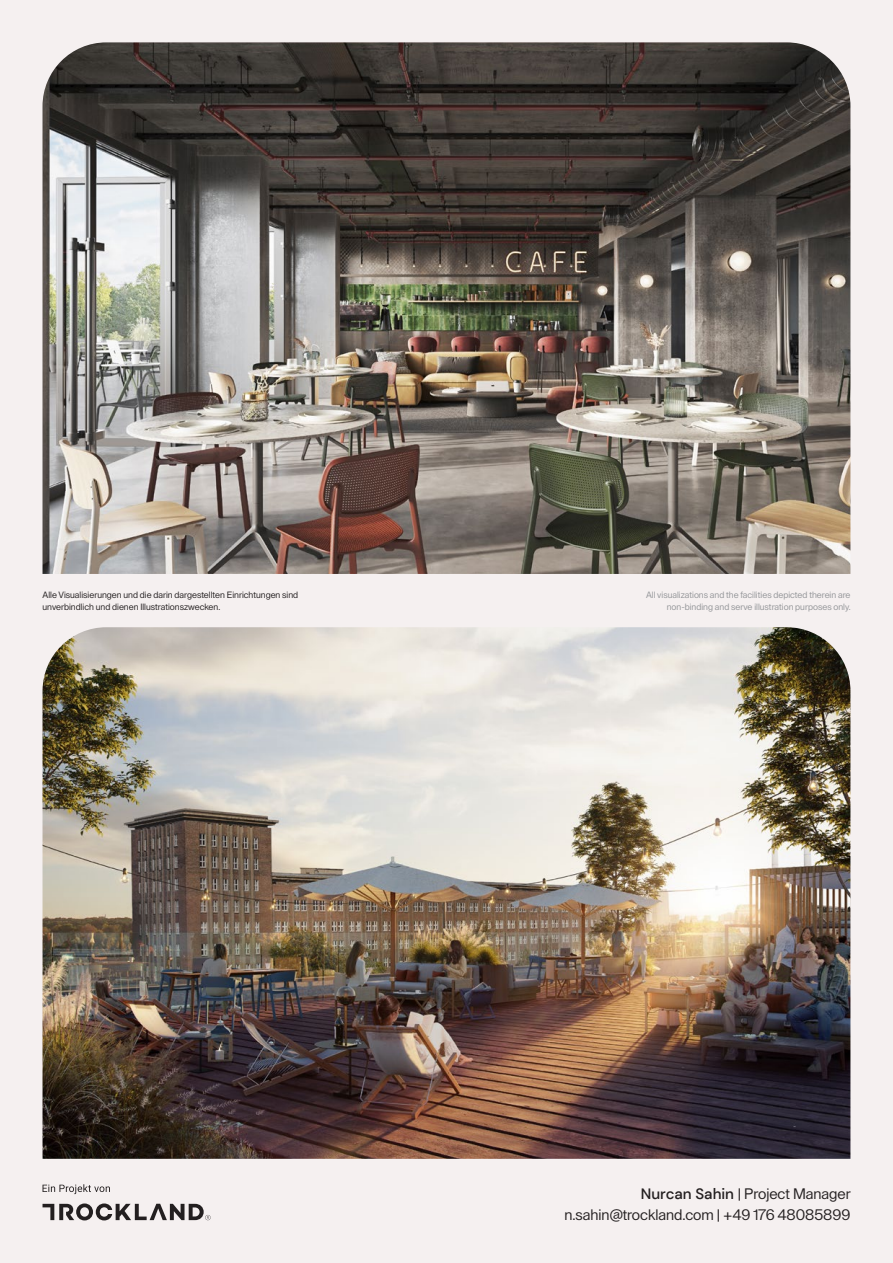
<style>
.page{position:relative;width:893px;height:1263px;background:#f5f0f0}
.page>*{position:absolute;margin:0;border:0;box-sizing:border-box;transform-origin:0 0}
.t1{font:15px/21px "Lay Grotesk";color:#231f20;text-align:right}
.t2{font:9px/12px "Lay Grotesk";color:#231f20}
.t3{font:9px/12px "Lay Grotesk";color:#939598;text-align:right}
.s1{font-family:"DM Sans";font-weight:500}
</style>
<div class="page">
<svg style="left:43px;top:1184px;width:67px;height:10px"></svg>
<svg style="left:43px;top:1203px;width:168px;height:17px"></svg>
<img style="left:43px;top:627px;width:807px;height:532px">
<img style="left:43px;top:42px;width:807px;height:532px">
<p class="t2" style="left:43px;top:588px;width:257px">Alle Visualisierungen und die darin dargestellten Einrichtungen sind unverbindlich und dienen Illustrationszwecken.</p>
<p class="t3" style="left:646px;top:588px;width:206px">All visualizations and the facilities depicted therein are non-binding and serve illustration purposes only.</p>
<h1 class="t1" style="left:564px;top:1184px;width:288px"><span class="s1">Nurcan Sahin</span> | Project Manager n.sahin@trockland.com | +49 176 48085899</h1>
</div>
